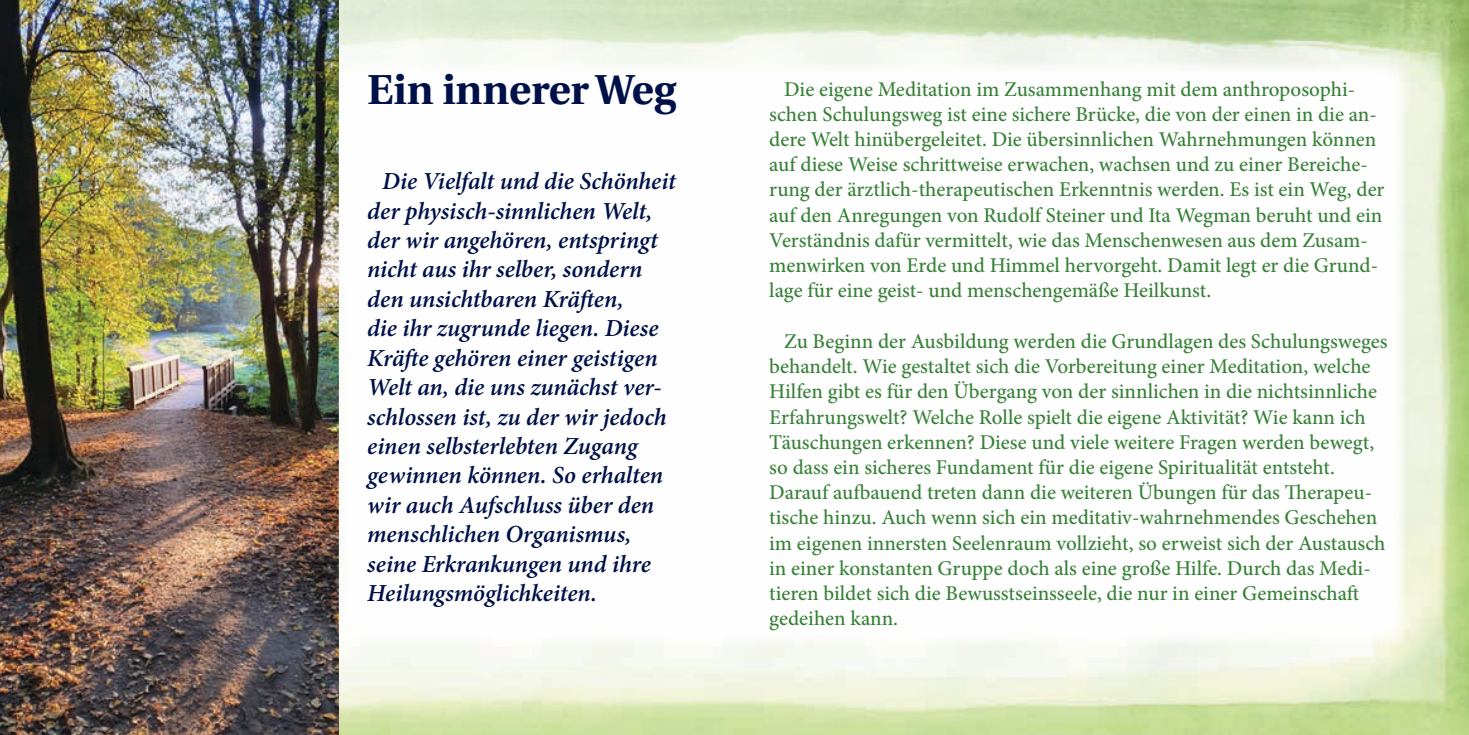
<style>
.page{position:relative;width:1469px;height:735px;background:#fff}
.page>*{position:absolute;margin:0;border:0;box-sizing:border-box;transform-origin:0 0}
.t1{font:700 42px "Utopia";color:#001149}
.t2{font:italic 600 24.5px/29.4px "Minion Pro";letter-spacing:-.005em;color:#001149}
.t3{font:500 21px/25.2px "Minion Pro";color:#378137}
</style>
<div class="page">
<img style="left:338px;top:0;width:1130px;height:734px">
<img style="left:0;top:0;width:338px;height:734px">
<div style="left:338px;top:63px;width:1067px;height:582px;background:#fff"></div>
<h1 class="t1" style="left:367px;top:65px;width:310px">Ein innerer Weg</h1>
<p class="t3" style="left:769px;top:76px;width:617px;text-indent:15px">Die eigene Meditation im Zusammenhang mit dem anthroposophi&shy;schen Schulungsweg ist eine sichere Brücke, die von der einen in die an&shy;dere Welt hinübergeleitet. Die übersinnlichen Wahrnehmungen können auf diese Weise schrittweise erwachen, wachsen und zu einer Bereiche&shy;rung der ärztlich-therapeutischen Erkenntnis werden. Es ist ein Weg, der auf den Anregungen von Rudolf Steiner und Ita Wegman beruht und ein Verständnis dafür vermittelt, wie das Menschenwesen aus dem Zusam&shy;menwirken von Erde und Himmel hervorgeht. Damit legt er die Grund&shy;lage für eine geist- und menschengemäße Heilkunst.</p>
<p class="t3" style="left:769px;top:328px;width:620px;text-indent:15px">Zu Beginn der Ausbildung werden die Grundlagen des Schulungsweges behandelt. Wie gestaltet sich die Vorbereitung einer Meditation, welche Hilfen gibt es für den Übergang von der sinnlichen in die nichtsinnliche Erfahrungswelt? Welche Rolle spielt die eigene Aktivität? Wie kann ich Täuschungen erkennen? Diese und viele weitere Fragen werden bewegt, so dass ein sicheres Fundament für die eigene Spiritualität entsteht.<br>Darauf aufbauend treten dann die weiteren Übungen für das Therapeu&shy;tische hinzu. Auch wenn sich ein meditativ-wahrnehmendes Geschehen im eigenen innersten Seelenraum vollzieht, so erweist sich der Austausch in einer konstanten Gruppe doch als eine große Hilfe. Durch das Medi&shy;tieren bildet sich die Bewusstseinsseele, die nur in einer Gemeinschaft gedeihen kann.</p>
<p class="t2" style="left:367px;top:166px;width:310px;text-indent:15px">Die Vielfalt und die Schönheit der physisch-sinnlichen Welt, der wir angehören, entspringt nicht aus ihr selber, sondern den unsichtbaren Kräften,<br>die ihr zugrunde liegen. Diese<br>Kräfte gehören einer geistigen<br>Welt an, die uns zunächst ver&shy;schlossen ist, zu der wir jedoch einen selbsterlebten Zugang gewinnen können. So erhalten wir auch Aufschluss über den menschlichen Organismus, seine Erkrankungen und ihre<br>Heilungsmöglichkeiten.</p>
</div>
